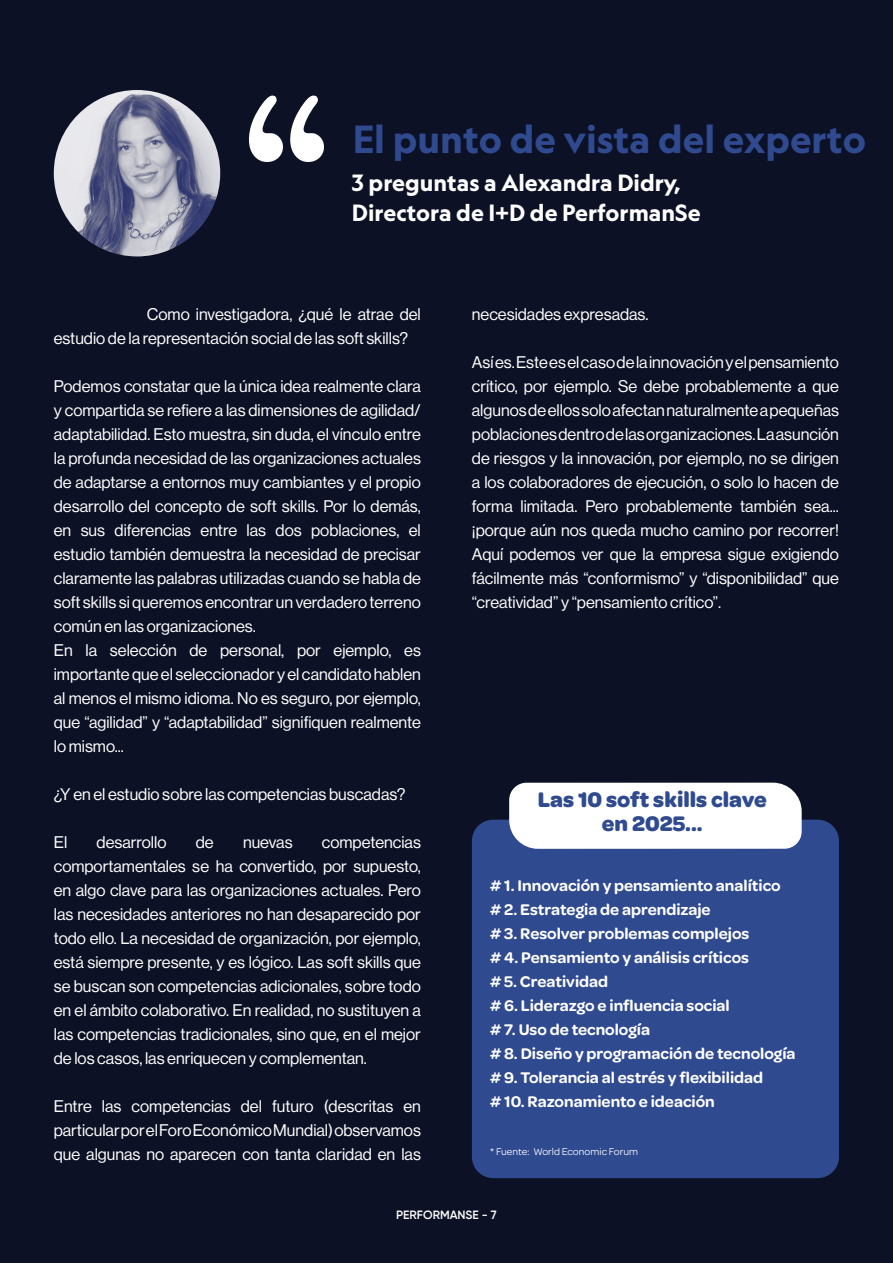
<style>
.page{position:relative;width:893px;height:1263px;background:#0d1125}
.page>*{position:absolute;margin:0;border:0;box-sizing:border-box;transform-origin:0 0}
.t1{font:700 37.5px "Geograph";color:#2f4a8f}
.t2{font:700 22.5px/30px "Geograph";color:#fff}
.t3{font:700 22.5px/24px "Omnes Pro";color:#2f4a8f;text-align:center}
.t4{font:16.5px/24px "N Haas Grotesk DS Pro 55 Rg";color:#fff;text-align:justify}
.t5{font:600 16.5px/24px "Omnes Pro";color:#fff}
.t6{font:600 12px "Gilroy";color:#fff}
.t7{font:10.5px "Omnes Pro";color:#fff}
</style>
<div class="page">
<div style="left:472px;top:820px;width:367px;height:358px;background:#2f4a8f;border-radius:21px"></div>
<div style="left:508px;top:782px;width:294px;height:67px;background:#fff"></div>
<img style="left:54px;top:90px;width:166px;height:166px;border-radius:83px">
<svg style="left:249px;top:96px;width:75px;height:66px"></svg>
<h1 class="t1" style="left:353px;top:115px;width:515px">El punto de vista del experto</h1>
<h2 class="t2" style="left:352px;top:167px;width:350px">3 preguntas a Alexandra Didry,<br>Directora de I+D de PerformanSe</h2>
<p class="t4" style="left:54px;top:301px;width:369px;text-indent:93px">Como investigadora, ¿qué le atrae del estudio de la representación social de las soft skills?</p>
<p class="t4" style="left:54px;top:373px;width:369px;text-align:left">Podemos constatar que la única idea realmente clara y compartida se refiere a las dimensiones de agilidad/ adaptabilidad. Esto muestra, sin duda, el vínculo entre la profunda necesidad de las organizaciones actuales de adaptarse a entornos muy cambiantes y el propio desarrollo del concepto de soft skills. Por lo demás, en sus diferencias entre las dos poblaciones, el estudio también demuestra la necesidad de precisar claramente las palabras utilizadas cuando se habla de soft skills si queremos encontrar un verdadero terreno común en las organizaciones.<br>En la selección de personal, por ejemplo, es importante que el seleccionador y el candidato hablen al menos el mismo idioma. No es seguro, por ejemplo, que “agilidad” y “adaptabilidad” signifiquen realmente lo mismo...</p>
<p class="t4" style="left:54px;top:781px;width:353px">¿Y en el estudio sobre las competencias buscadas?</p>
<p class="t4" style="left:54px;top:829px;width:15px">El</p>
<p class="t4" style="left:97px;top:829px;width:71px">desarrollo</p>
<p class="t4" style="left:196px;top:829px;width:19px">de</p>
<p class="t4" style="left:243px;top:829px;width:51px">nuevas</p>
<p class="t4" style="left:54px;top:829px;width:369px;text-indent:268px">competencias comportamentales se ha convertido, por supuesto, en algo clave para las organizaciones actuales. Pero las necesidades anteriores no han desaparecido por todo ello. La necesidad de organización, por ejemplo, está siempre presente, y es lógico. Las soft skills que se buscan son competencias adicionales, sobre todo en el ámbito colaborativo. En realidad, no sustituyen a las competencias tradicionales, sino que, en el mejor de los casos, las enriquecen y complementan.</p>
<p class="t4" style="left:54px;top:1093px;width:369px">Entre las competencias del futuro (descritas en particular por el Foro Económico Mundial) observamos que algunas no aparecen con tanta claridad en las</p>
<p class="t4" style="left:472px;top:301px;width:178px">necesidades expresadas.</p>
<p class="t4" style="left:472px;top:349px;width:369px">Así es. Este es el caso de la innovación y el pensamiento crítico, por ejemplo. Se debe probablemente a que algunos de ellos solo afectan naturalmente a pequeñas poblaciones dentro de las organizaciones. La asunción de riesgos y la innovación, por ejemplo, no se dirigen a los colaboradores de ejecución, o solo lo hacen de forma limitada. Pero probablemente también sea... ¡porque aún nos queda mucho camino por recorrer!<br>Aquí podemos ver que la empresa sigue exigiendo fácilmente más “conformismo” y “disponibilidad” que “creatividad” y “pensamiento crítico”.</p>
<h2 class="t3" style="left:538px;top:787px;width:231px">Las 10 soft skills clave en 2025...</h2>
<p class="t5" style="left:490px;top:872px;width:307px"># 1. Innovación y pensamiento analítico # 2. Estrategia de aprendizaje<br># 3. Resolver problemas complejos<br># 4. Pensamiento y análisis críticos<br># 5. Creatividad<br># 6. Liderazgo e influencia social<br># 7. Uso de tecnología<br># 8. Diseño y programación de tecnología # 9. Tolerancia al estrés y flexibilidad<br># 10. Razonamiento e ideación</p>
<p class="t7" style="left:490px;top:1144px;width:149px">* Fuente: World Economic Forum</p>
<p class="t6" style="left:396px;top:1207px;width:102px">PERFORMANSE - 7</p>
</div>
